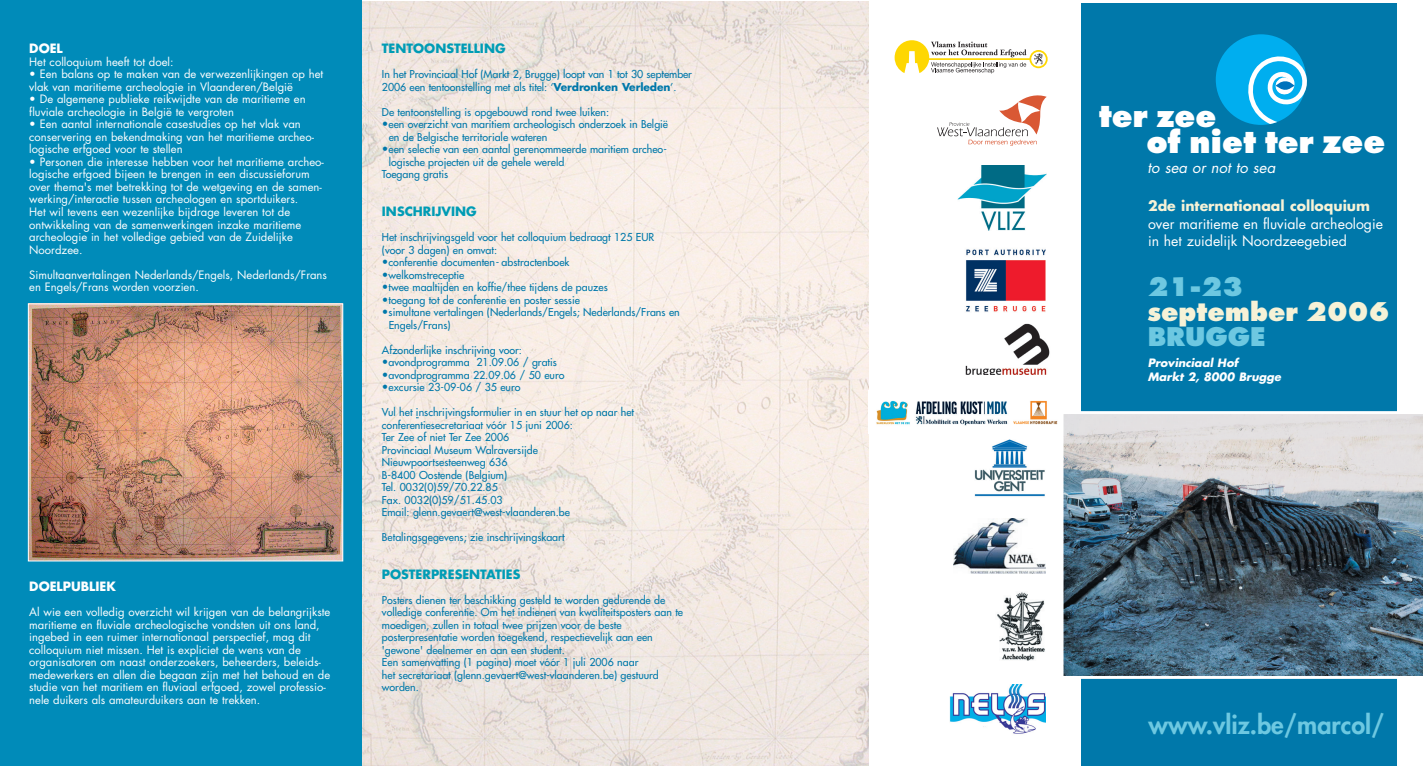
<style>
.page{position:relative;width:1425px;height:766px;background:#fff}
.page>*{position:absolute;margin:0;border:0;box-sizing:border-box;transform-origin:0 0}
.t1{font:800 30px/26px "Futura";color:#fff}
.t2{font:800 25.12px "Futura";color:#6dc8e1}
.t3{font:800 25px "Futura";color:#f6f2d7}
.t4{font:800 25px "Futura";color:#6dc8e1}
.t5{font:italic 15px "Futura";color:#fff}
.t6{font:14px/17.1px "Futura";color:#fff}
.t7{font:700 14px "Futura";color:#f6f2d7}
.t8{font:700 12.5px "Futura";color:#009cb5}
.t9{font:700 12.5px "Futura";color:#fff}
.t10{font:11.25px/12.5px "Futura";color:#fff}
.t11{font:italic 700 11.25px/13.8px "Futura";color:#fff}
.t12{font:10.62px/12.5px "Futura";color:#0078aa}
.s1{font-weight:700}
.s2{font-size:11.25px}
.s3{font-size:31.38px}
</style>
<div class="page">
<img style="left:362px;top:1px;width:506px;height:764px">
<div style="left:0;top:0;width:362px;height:765px;background:#008bb9"></div>
<div style="left:1080px;top:4px;width:316px;height:761px;background:#0078aa"></div>
<div style="left:1215px;top:34px;width:91px;height:91px;background:#00aeef;border-radius:50%"></div>
<svg style="left:1243px;top:52px;width:63px;height:72px"></svg>
<img style="left:30px;top:305px;width:311px;height:254px">
<div style="left:28px;top:303px;width:315px;height:258px;border:1px solid #fff"></div>
<svg style="left:1063px;top:411px;width:360px;height:267px;background:#768691"></svg>
<img style="left:957px;top:166px;width:89px;height:64px">
<img style="left:965px;top:323px;width:85px;height:52px">
<img style="left:949px;top:684px;width:96px;height:50px">
<img style="left:997px;top:592px;width:48px;height:69px">
<img style="left:966px;top:249px;width:79px;height:63px">
<img style="left:954px;top:518px;width:91px;height:55px">
<img style="left:974px;top:439px;width:71px;height:58px">
<svg style="left:894px;top:40px;width:153px;height:33px"></svg>
<svg style="left:937px;top:95px;width:109px;height:51px"></svg>
<img style="left:876px;top:400px;width:182px;height:26px">
<p class="t9" style="left:29px;top:43px;width:35px">DOEL</p>
<p class="t10" style="left:29px;top:56px;width:146px">Het colloquium heeft tot doel:</p>
<p class="t10" style="left:29px;top:69px;width:295px">• Een balans op te maken van de verwezenlijkingen op het vlak van maritieme archeologie in Vlaanderen/België</p>
<p class="t10" style="left:29px;top:94px;width:278px">• De algemene publieke reikwijdte van de maritieme en fluviale archeologie in België te vergroten</p>
<p class="t10" style="left:29px;top:119px;width:286px">• Een aantal internationale casestudies op het vlak van conservering en bekendmaking van het maritieme archeo&shy;logische erfgoed voor te stellen</p>
<p class="t10" style="left:29px;top:156px;width:296px">• Personen die interesse hebben voor het maritieme archeo&shy;logische erfgoed bijeen te brengen in een discussieforum over thema's met betrekking tot de wetgeving en de samen&shy;werking/interactie tussen archeologen en sportduikers.<br>Het wil tevens een wezenlijke bijdrage leveren tot de ontwikkeling van de samenwerkingen inzake maritieme archeologie in het volledige gebied van de Zuidelijke Noordzee.</p>
<p class="t10" style="left:29px;top:269px;width:299px">Simultaanvertalingen Nederlands/Engels, Nederlands/Frans en Engels/Frans worden voorzien.</p>
<p class="t9" style="left:29px;top:580px;width:88px">DOELPUBLIEK</p>
<p class="t10" style="left:29px;top:606px;width:303px">Al wie een volledig overzicht wil krijgen van de belangrijkste maritieme en fluviale archeologische vondsten uit ons land, ingebed in een ruimer internationaal perspectief, mag dit colloquium niet missen. Het is expliciet de wens van de organisatoren om naast onderzoekers, beheerders, beleids&shy;medewerkers en allen die begaan zijn met het behoud en de studie van het maritiem en fluviaal erfgoed, zowel professio&shy;nele duikers als amateurduikers aan te trekken.</p>
<p class="t8" style="left:382px;top:43px;width:125px">TENTOONSTELLING</p>
<p class="t12" style="left:382px;top:69px;width:311px">In het Provinciaal Hof (Markt 2, Brugge) loopt van 1 tot 30 september<br>2006 een tentoonstelling met als titel: ‘<span class="s1">Verdronken Verleden</span>’.</p>
<p class="t12" style="left:382px;top:106px;width:229px">De tentoonstelling is opgebouwd rond twee luiken:</p>
<p class="t12" style="left:389px;top:119px;width:281px;text-indent:-7px"><span class="s2">•</span>een overzicht van maritiem archeologisch onderzoek in België en de Belgische territoriale wateren</p>
<p class="t12" style="left:382px;top:144px;width:286px"><span class="s2">•</span>een selectie van een aantal gerenommeerde maritiem archeo-</p>
<p class="t12" style="left:389px;top:156px;width:177px">logische projecten uit de gehele wereld</p>
<p class="t12" style="left:382px;top:169px;width:68px">Toegang gratis</p>
<p class="t8" style="left:382px;top:205px;width:96px">INSCHRIJVING</p>
<p class="t12" style="left:382px;top:231px;width:274px">Het inschrijvingsgeld voor het colloquium bedraagt 125 EUR (voor 3 dagen) en omvat:</p>
<p class="t12" style="left:382px;top:256px;width:189px"><span class="s2">•</span>conferentie documenten- abstractenboek</p>
<p class="t12" style="left:382px;top:269px;width:84px"><span class="s2">•</span>welkomstreceptie</p>
<p class="t12" style="left:382px;top:281px;width:227px"><span class="s2">•</span>twee maaltijden en koffie/thee tijdens de pauzes</p>
<p class="t12" style="left:382px;top:294px;width:199px"><span class="s2">•</span>toegang tot de conferentie en poster sessie</p>
<p class="t12" style="left:389px;top:306px;width:292px;text-indent:-7px"><span class="s2">•</span>simultane vertalingen (Nederlands/Engels; Nederlands/Frans en<br>Engels/Frans)</p>
<p class="t12" style="left:382px;top:344px;width:142px">Afzonderlijke inschrijving voor:</p>
<p class="t12" style="left:382px;top:356px;width:176px"><span class="s2">•</span>avondprogramma 21.09.06 / gratis</p>
<p class="t12" style="left:382px;top:369px;width:184px"><span class="s2">•</span>avondprogramma 22.09.06 / 50 euro</p>
<p class="t12" style="left:382px;top:381px;width:140px"><span class="s2">•</span>excursie 23-09-06 / 35 euro</p>
<p class="t12" style="left:382px;top:406px;width:254px">Vul het inschrijvingsformulier in en stuur het op naar het conferentiesecretariaat vóór 15 juni 2006:<br>Ter Zee of niet Ter Zee 2006<br>Provinciaal Museum Walraversijde Nieuwpoortsesteenweg 636<br>B-8400 Oostende (Belgium)<br>Tel. 0032(0)59/70.22.85<br>Fax. 0032(0)59/51.45.03<br>Email: glenn.gevaert@west-vlaanderen.be</p>
<p class="t12" style="left:382px;top:531px;width:184px">Betalingsgegevens; zie inschrijvingskaart</p>
<p class="t8" style="left:382px;top:568px;width:140px">POSTERPRESENTATIES</p>
<p class="t12" style="left:382px;top:594px;width:303px">Posters dienen ter beschikking gesteld te worden gedurende de volledige conferentie. Om het indienen van kwaliteitsposters aan te moedigen, zullen in totaal twee prijzen voor de beste posterpresentatie worden toegekend, respectievelijk aan een 'gewone' deelnemer en aan een student.<br>Een samenvatting (1 pagina) moet vóór 1 juli 2006 naar<br>het secretariaat (glenn.gevaert@west-vlaanderen.be) gestuurd worden.</p>
<h1 class="t1" style="left:1146px;top:105px;width:240px;text-indent:-47px">ter zee<br>of niet ter <span class="s3">zee</span></h1>
<h3 class="t5" style="left:1147px;top:160px;width:132px">to sea or not to sea</h3>
<h3 class="t7" style="left:1148px;top:200px;width:223px">2de internationaal colloquium</h3>
<h3 class="t6" style="left:1148px;top:216px;width:236px">over maritieme en fluviale archeologie in het zuidelijk Noordzeegebied</h3>
<h3 class="t4" style="left:1147px;top:275px;width:97px">21-23</h3>
<h3 class="t3" style="left:1147px;top:300px;width:243px">september 2006</h3>
<h3 class="t4" style="left:1147px;top:325px;width:119px">BRUGGE</h3>
<p class="t11" style="left:1147px;top:357px;width:136px">Provinciaal Hof<br>Markt 2, 8000 Brugge</p>
<h2 class="t2" style="left:1148px;top:712px;width:238px">www.vliz.be/marcol/</h2>
</div>
